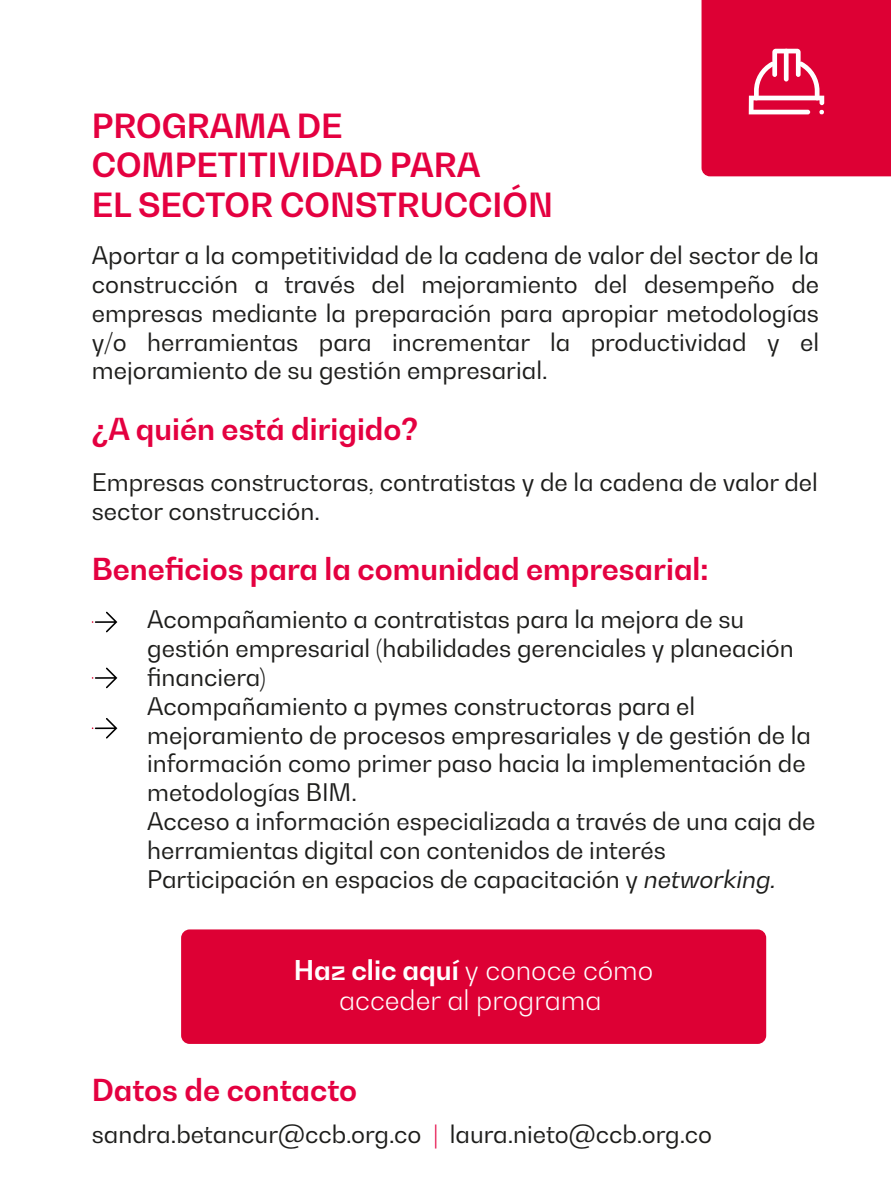
<style>
.page{position:relative;width:891px;height:1191px;background:#fff}
.page>*{position:absolute;margin:0;border:0;box-sizing:border-box;transform-origin:0 0}
.t1{font:700 33px/39.6px "Bw Gradual";color:#e40040}
.t2{font:700 30px "Bw Gradual";color:#e40040}
.t3{font:300 27px/30px "Bw Gradual";color:#fff;text-align:center}
.t4{font:24px/28.8px "Bw Gradual";color:#1d1d1b}
.s1{font-style:italic}
.s2{font-weight:700}
.s3{color:#e40040}
</style>
<div class="page">
<svg style="left:92px;top:611px;width:25px;height:21px"></svg>
<svg style="left:92px;top:667px;width:25px;height:21px"></svg>
<svg style="left:92px;top:718px;width:25px;height:20px"></svg>
<div style="left:181px;top:929px;width:584px;height:115px;background:#dd0034;border-radius:9px"></div>
<div style="left:701px;top:0;width:189px;height:176px;background:#dd0034"></div>
<h1 class="t1" style="left:92px;top:105px;width:462px">PROGRAMA DE<br>COMPETITIVIDAD PARA<br>EL SECTOR CONSTRUCCIÓN</h1>
<p class="t4" style="left:92px;top:240px;width:728px;text-align:justify">Aportar a la competitividad de la cadena de valor del sector de la construcción a través del mejoramiento del desempeño de empresas mediante la preparación para apropiar metodologías y/o herramientas para incrementar la productividad y el mejoramiento de su gestión empresarial.</p>
<p class="t2" style="left:92px;top:409px;width:328px">¿A quién está dirigido?</p>
<p class="t4" style="left:92px;top:467px;width:727px">Empresas constructoras, contratistas y de la cadena de valor del sector construcción.</p>
<p class="t2" style="left:92px;top:549px;width:618px">Beneficios para la comunidad empresarial:</p>
<p class="t4" style="left:147px;top:604px;width:669px">Acompañamiento a contratistas para la mejora de su gestión empresarial (habilidades gerenciales y planeación financiera)<br>Acompañamiento a pymes constructoras para el mejoramiento de procesos empresariales y de gestión de la información como primer paso hacia la implementación de metodologías BIM.<br>Acceso a información especializada a través de una caja de herramientas digital con contenidos de interés Participación en espacios de capacitación y <span class="s1">networking.</span></p>
<p class="t3" style="left:294px;top:954px;width:361px"><span class="s2">Haz clic aquí</span> y conoce cómo acceder al programa</p>
<p class="t2" style="left:92px;top:1070px;width:267px">Datos de contacto</p>
<p class="t4" style="left:92px;top:1119px;width:621px">sandra.betancur@ccb.org.co <span class="s3">|</span> laura.nieto@ccb.org.co</p>
</div>
